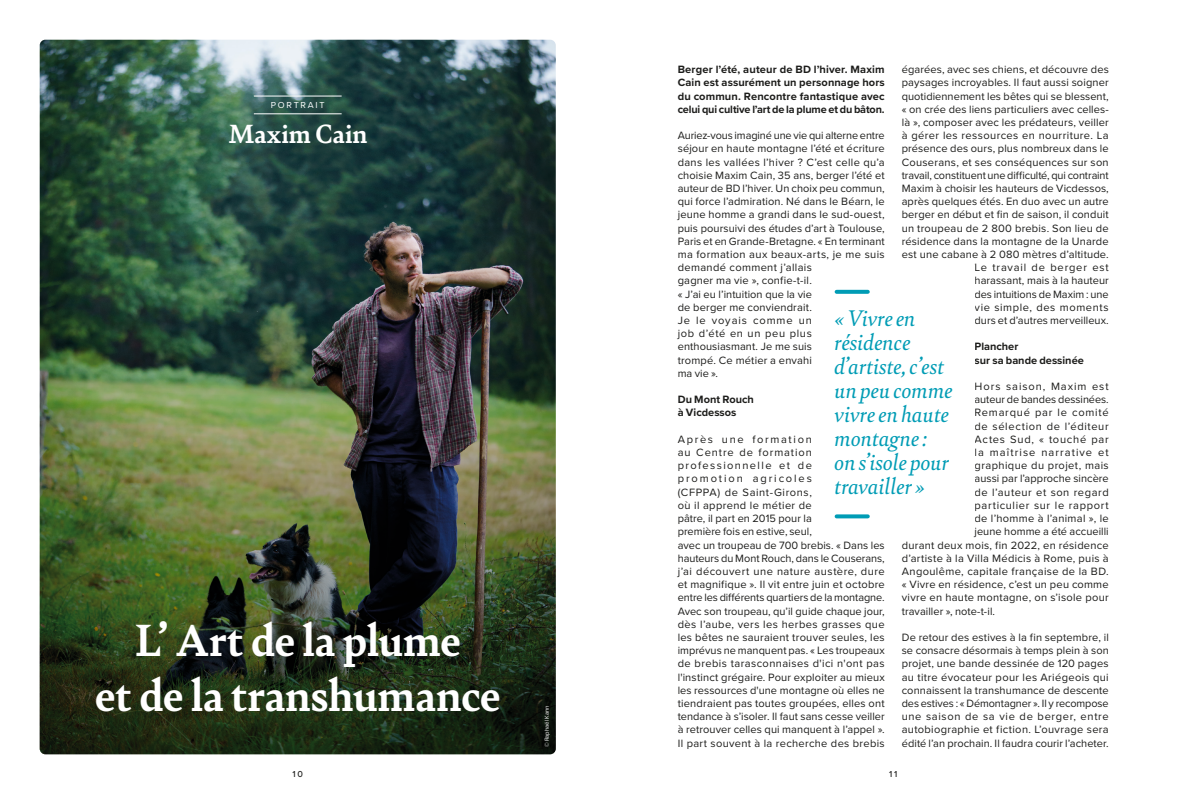
<style>
.page{position:relative;width:1191px;height:794px;background:#fff}
.page>*{position:absolute;margin:0;border:0;box-sizing:border-box;transform-origin:0 0}
.t1{font:700 48px/55px "Bely";letter-spacing:-.005em;color:#fff;text-align:center}
.t2{font:700 28px "Bely";letter-spacing:.005em;color:#fff}
.t3{font:italic 24px/24px "Bely";color:#009cb5}
.texte_justfie{font:11px/13.2px "Proxima Nova";letter-spacing:.015em;color:#1d1d1b}
.texte_justfie-2{font:700 11px/13.2px "Proxima Nova";color:#1d1d1b}
.texte_justfie-3{font:11px "Proxima Nova";letter-spacing:.035em;color:#1d1d1b}
.texte_justfie-4{font:11px "Proxima Nova";letter-spacing:-.005em;color:#1d1d1b}
.texte_justfie-5{font:11px "Proxima Nova";letter-spacing:.055em;color:#1d1d1b}
.texte_justfie-6{font:11px "Proxima Nova";letter-spacing:.06em;color:#1d1d1b}
.texte_justfie-7{font:11px "Proxima Nova";letter-spacing:.09em;color:#1d1d1b}
.texte_justfie-8{font:11px "Proxima Nova";letter-spacing:.05em;color:#1d1d1b}
.texte_justfie-9{font:11px "Proxima Nova";letter-spacing:.08em;color:#1d1d1b}
.texte_justfie-10{font:11px "Proxima Nova";letter-spacing:.07em;color:#1d1d1b}
.texte_justfie-11{font:11px "Proxima Nova";letter-spacing:.065em;color:#1d1d1b}
.t4{font:9px "Proxima Nova";letter-spacing:.195em;color:#fff}
.t5{font:500 9px "Proxima Nova";color:#1d1d1b}
.t6{font:6px "Proxima Nova";color:#fff}
</style>
<div class="page">
<img style="left:40px;top:40px;width:516px;height:714px;border-radius:6px">
<hr style="left:254px;top:96px;width:88px;height:1px;background:#fff">
<hr style="left:254px;top:113px;width:88px;height:1px;background:#fff">
<svg style="left:836px;top:290px;width:31px;height:4px"></svg>
<svg style="left:836px;top:514px;width:31px;height:4px"></svg>
<p class="t4" style="left:271px;top:98px;width:55px">PORTRAIT</p>
<p class="t2" style="left:228px;top:114px;width:140px">Maxim Cain</p>
<p class="t1" style="left:95px;top:610px;width:407px">L’ Art de la plume<br>et de la transhumance</p>
<p class="t6" style="left:542px;top:747px;width:43px;rotate:-90deg">© Raphaël Kann</p>
<p class="texte_justfie-2" style="left:677px;top:63px;width:208px;text-align:justify">Berger l’été, auteur de BD l’hiver. Maxim Cain est assurément un personnage hors du commun. Rencontre fantastique avec celui qui cultive l’art de la plume et du bâton.</p>
<p class="texte_justfie" style="left:677px;top:128px;width:208px">Auriez-vous imaginé une vie qui alterne entre séjour en haute montagne l’été et écriture dans les vallées l’hiver ? C’est celle qu’a choisie Maxim Cain, 35 ans, berger l’été et auteur de BD l’hiver. Un choix peu commun, qui force l’admiration. Né dans le Béarn, le jeune homme a grandi dans le sud-ouest, puis poursuivi des études d’art à Toulouse, Paris et en Grande-Bretagne. « En terminant ma formation aux beaux-arts, je me suis demandé comment j’allais<br>gagner ma vie », confie-t-il.<br>« J’ai eu l’intuition que la vie<br>de berger me conviendrait.<br>Je le voyais comme un<br>job d’été en un peu plus enthousiasmant. Je me suis<br>trompé. Ce métier a envahi<br>ma vie ».</p>
<p class="texte_justfie-2" style="left:677px;top:393px;width:78px">Du Mont Rouch à Vicdessos</p>
<p class="texte_justfie" style="left:677px;top:432px;width:208px">Après une formation<br>au Centre de formation professionnelle et de<br>promotion agricoles<br>(CFPPA) de Saint-Girons,<br>où il apprend le métier de<br>pâtre, il part en 2015 pour la<br>première fois en estive, seul,<br>avec un troupeau de 700 brebis. « Dans les hauteurs du Mont Rouch, dans le Couserans, j’ai découvert une nature austère, dure et magnifique ». Il vit entre juin et octobre entre les différents quartiers de la montagne.<br>Avec son troupeau, qu’il guide chaque jour, dès l’aube, vers les herbes grasses que les bêtes ne sauraient trouver seules, les imprévus ne manquent pas. « Les troupeaux de brebis tarasconnaises d'ici n'ont pas l'instinct grégaire. Pour exploiter au mieux les ressources d'une montagne où elles ne tiendraient pas toutes groupées, elles ont tendance à s’isoler. Il faut sans cesse veiller à retrouver celles qui manquent à l’appel ».<br>Il part souvent à la recherche des brebis</p>
<p class="texte_justfie" style="left:901px;top:62px;width:208px;text-align:right">égarées, avec ses chiens, et découvre des paysages incroyables. Il faut aussi soigner quotidiennement les bêtes qui se blessent, « on crée des liens particuliers avec celles&shy;là », composer avec les prédateurs, veiller à gérer les ressources en nourriture. La présence des ours, plus nombreux dans le Couserans, et ses conséquences sur son travail, constituent une difficulté, qui contraint Maxim à choisir les hauteurs de Vicdessos, après quelques étés. En duo avec un autre berger en début et fin de saison, il conduit un troupeau de 2 800 brebis. Son lieu de résidence dans la montagne de la Unarde est une cabane à 2 080 mètres d’altitude.<br>Le travail de berger est<br>harassant, mais à la hauteur<br>des intuitions de Maxim : une<br>vie simple, des moments<br>durs et d’autres merveilleux.</p>
<p class="texte_justfie-2" style="left:974px;top:340px;width:111px">Plancher<br>sur sa bande dessinée</p>
<p class="texte_justfie-9" style="left:974px;top:378px;width:136px">Hors saison, Maxim est</p>
<p class="texte_justfie-4" style="left:974px;top:391px;width:136px">auteur de bandes dessinées.</p>
<p class="texte_justfie-10" style="left:974px;top:404px;width:136px">Remarqué par le comité</p>
<p class="texte_justfie-6" style="left:974px;top:418px;width:136px">de sélection de l’éditeur</p>
<p class="texte_justfie-11" style="left:974px;top:431px;width:136px">Actes Sud, « touché par</p>
<p class="texte_justfie-7" style="left:974px;top:444px;width:136px">la maîtrise narrative et</p>
<p class="texte_justfie-3" style="left:974px;top:457px;width:136px">graphique du projet, mais</p>
<p class="texte_justfie" style="left:974px;top:472px;width:136px">aussi par l’approche sincère</p>
<p class="texte_justfie-8" style="left:974px;top:484px;width:136px">de l’auteur et son regard</p>
<p class="texte_justfie-5" style="left:974px;top:497px;width:136px">particulier sur le rapport</p>
<p class="texte_justfie" style="left:974px;top:511px;width:136px">de l’homme à l’animal », le</p>
<p class="texte_justfie" style="left:974px;top:524px;width:136px">jeune homme a été accueilli</p>
<p class="texte_justfie" style="left:901px;top:538px;width:208px">durant deux mois, fin 2022, en résidence</p>
<p class="texte_justfie" style="left:901px;top:551px;width:208px">d’artiste à la Villa Médicis à Rome, puis à</p>
<p class="texte_justfie-3" style="left:901px;top:563px;width:208px">Angoulême, capitale française de la BD.</p>
<p class="texte_justfie" style="left:901px;top:577px;width:208px">« Vivre en résidence, c’est un peu comme</p>
<p class="texte_justfie" style="left:901px;top:590px;width:208px">vivre en haute montagne, on s’isole pour</p>
<p class="texte_justfie" style="left:901px;top:604px;width:95px">travailler », note-t-il.</p>
<p class="texte_justfie" style="left:901px;top:630px;width:208px;text-align:justify">De retour des estives à la fin septembre, il se consacre désormais à temps plein à son projet, une bande dessinée de 120 pages au titre évocateur pour les Ariégeois qui connaissent la transhumance de descente des estives : « Démontagner ». Il y recompose une saison de sa vie de berger, entre autobiographie et fiction. L’ouvrage sera édité l’an prochain. Il faudra courir l’acheter.</p>
<p class="t3" style="left:834px;top:305px;width:120px">« Vivre en résidence d’artiste, c’est un peu comme vivre en haute montagne : on s’isole pour travailler »</p>
<p class="t5" style="left:292px;top:767px;width:12px">10</p>
<p class="t5" style="left:889px;top:767px;width:10px">11</p>
</div>
